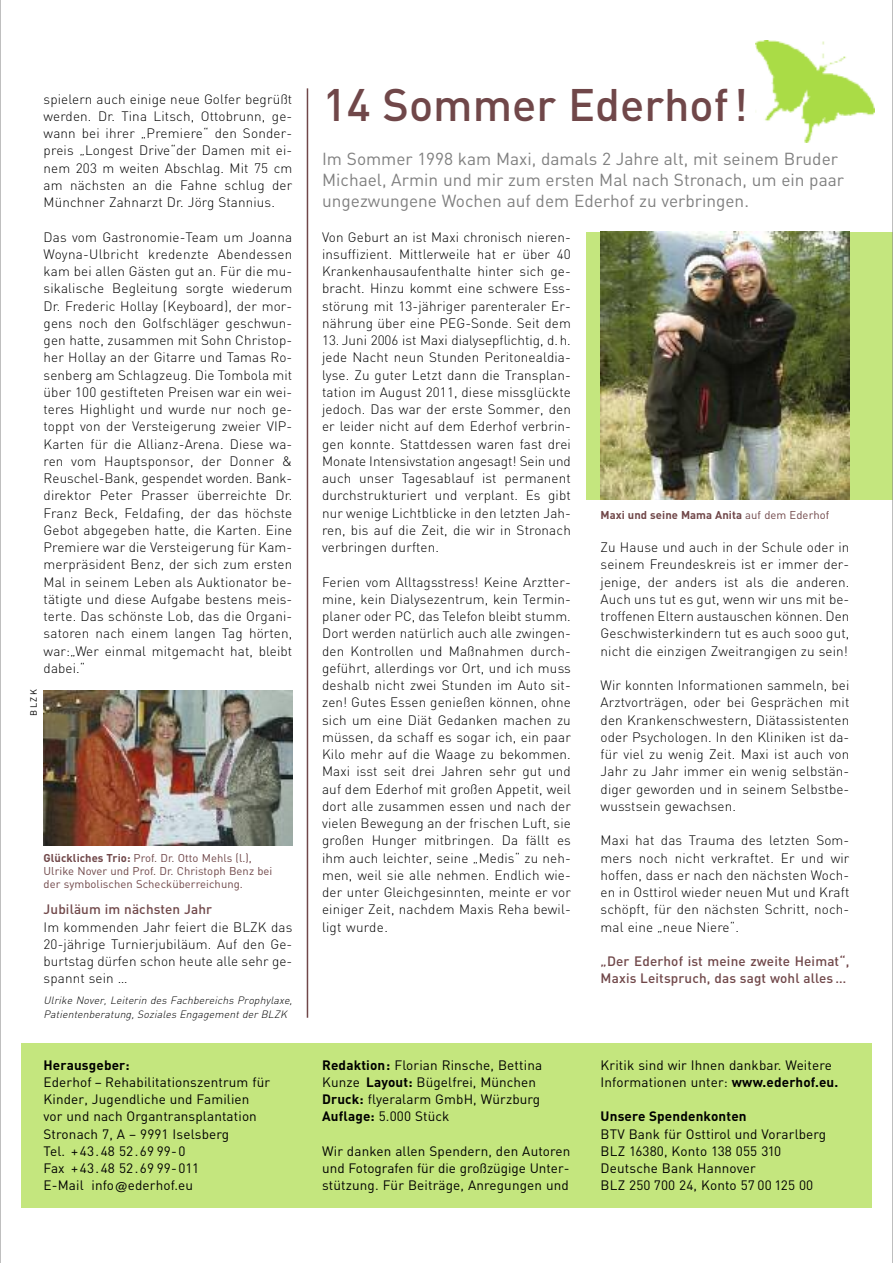
<style>
.page{position:relative;width:893px;height:1263px;background:#fff}
.page>*{position:absolute;margin:0;border:0;box-sizing:border-box;transform-origin:0 0}
.t1{font:500 45px "DIN";color:#704749}
.t2{font:17.25px/21px "DIN";color:#808080}
.t3{font:300 13.5px/17.2px "DIN";letter-spacing:.01em;color:#000;text-align:justify}
.t4{font:13.5px/17.2px "DIN";letter-spacing:.01em;color:#000}
.t5{font:500 13.5px/17.2px "DIN";letter-spacing:.01em;color:#704749}
.t6{font:700 13.5px "DIN";letter-spacing:.01em;color:#000}
.t7{font:13.5px "Helvetica";color:#000}
.t8{font:11.25px/12.8px "DIN";letter-spacing:.005em;color:#704749}
.t9{font:700 11.25px "DIN";letter-spacing:.005em;color:#704749}
.t10{font:italic 300 10.5px/13.5px "DIN";color:#000}
.t11{font:9px "DIN";color:#000}
.s1{font-weight:700}
.s2{font-weight:400}
</style>
<div class="page">
<img style="left:756px;top:40px;width:119px;height:102px">
<div style="left:21px;top:1043px;width:851px;height:164px;background:#c4e67e"></div>
<div style="left:586px;top:232px;width:307px;height:268px;background:#c4e67e"></div>
<img style="left:601px;top:232px;width:248px;height:268px">
<img style="left:44px;top:690px;width:248px;height:155px">
<hr style="left:307px;top:88px;width:1px;height:930px;background:#704749">
<hr style="left:0;top:0;width:1px;height:1263px;background:#808080">
<hr style="left:892px;top:0;width:1px;height:1263px;background:#808080">
<p class="t3" style="left:44px;top:90px;width:250px">spielern auch einige neue Golfer begrüßt werden. Dr. Tina Litsch, Ottobrunn, ge&shy;wann bei ihrer „Premiere“ den Sonder&shy;preis „Longest Drive“der Damen mit ei&shy;nem 203 m weiten Abschlag. Mit 75 cm am nächsten an die Fahne schlug der Münchner Zahnarzt Dr. Jörg Stannius.</p>
<p class="t3" style="left:44px;top:228px;width:250px">Das vom Gastronomie-Team um Joanna Woyna-Ulbricht kredenzte Abendessen kam bei allen Gästen gut an. Für die mu&shy;sikalische Begleitung sorgte wiederum Dr. Frederic Hollay (Keyboard), der mor&shy;gens noch den Golfschläger geschwun&shy;gen hatte, zusammen mit Sohn Christop&shy;her Hollay an der Gitarre und Tamas Ro&shy;senberg am Schlagzeug. Die Tombola mit über 100 gestifteten Preisen war ein wei&shy;teres Highlight und wurde nur noch ge&shy;toppt von der Versteigerung zweier VIP-Karten für die Allianz-Arena. Diese wa&shy;ren vom Hauptsponsor, der Donner &amp; Reuschel-Bank, gespendet worden. Bank&shy;direktor Peter Prasser überreichte Dr.<br>Franz Beck, Feldafing, der das höchste Gebot abgegeben hatte, die Karten. Eine Premiere war die Versteigerung für Kam&shy;merpräsident Benz, der sich zum ersten Mal in seinem Leben als Auktionator be&shy;tätigte und diese Aufgabe bestens meis&shy;terte. Das schönste Lob, das die Organi&shy;satoren nach einem langen Tag hörten, war:„Wer einmal mitgemacht hat, bleibt dabei.“</p>
<p class="t11" style="left:28px;top:716px;width:28px;rotate:-90deg">BLZK</p>
<p class="t8" style="left:44px;top:852px;width:230px"><span class="s1">Glückliches Trio:</span> Prof. Dr. Otto Mehls (l.),<br>Ulrike Nover und Prof. Dr. Christoph Benz bei der symbolischen Schecküberreichung.</p>
<p class="t5" style="left:44px;top:901px;width:170px">Jubiläum im nächsten Jahr</p>
<p class="t3" style="left:44px;top:918px;width:250px">Im kommenden Jahr feiert die BLZK das 20-jährige Turnierjubiläum. Auf den Ge&shy;burtstag dürfen schon heute alle sehr ge&shy;spannt sein …</p>
<p class="t10" style="left:44px;top:994px;width:252px">Ulrike Nover, Leiterin des Fachbereichs Prophylaxe,<br>Patientenberatung, Soziales Engagement der BLZK</p>
<h1 class="t1" style="left:323px;top:79px;width:427px">14 Sommer Ederhof!</h1>
<p class="t2" style="left:322px;top:148px;width:523px">Im Sommer 1998 kam Maxi, damals 2 Jahre alt, mit seinem Bruder<br>Michael, Armin und mir zum ersten Mal nach Stronach, um ein paar ungezwungene Wochen auf dem Ederhof zu verbringen.</p>
<p class="t3" style="left:322px;top:228px;width:250px">Von Geburt an ist Maxi chronisch nieren&shy;insuffizient. Mittlerweile hat er über 40<br>Krankenhausaufenthalte hinter sich ge&shy;bracht. Hinzu kommt eine schwere Ess&shy;störung mit 13-jähriger parenteraler Er&shy;nährung über eine PEG-Sonde. Seit dem</p>
<p class="t3" style="left:322px;top:332px;width:250px">13. Juni 2006 ist Maxi dialysepflichtig, d.h. jede Nacht neun Stunden Peritonealdia&shy;lyse. Zu guter Letzt dann die Transplan&shy;tation im August 2011, diese missglückte jedoch. Das war der erste Sommer, den er leider nicht auf dem Ederhof verbrin&shy;gen konnte. Stattdessen waren fast drei Monate Intensivstation angesagt! Sein und auch unser Tagesablauf ist permanent durchstrukturiert und verplant. Es gibt nur wenige Lichtblicke in den letzten Jah&shy;ren, bis auf die Zeit, die wir in Stronach verbringen durften.</p>
<p class="t3" style="left:322px;top:573px;width:250px">Ferien vom Alltagsstress! Keine Arztter&shy;mine, kein Dialysezentrum, kein Termin&shy;planer oder PC, das Telefon bleibt stumm.<br>Dort werden natürlich auch alle zwingen&shy;den Kontrollen und Maßnahmen durch&shy;geführt, allerdings vor Ort, und ich muss deshalb nicht zwei Stunden im Auto sit&shy;zen! Gutes Essen genießen können, ohne sich um eine Diät Gedanken machen zu müssen, da schaff es sogar ich, ein paar Kilo mehr auf die Waage zu bekommen.<br>Maxi isst seit drei Jahren sehr gut und auf dem Ederhof mit großen Appetit, weil dort alle zusammen essen und nach der vielen Bewegung an der frischen Luft, sie großen Hunger mitbringen. Da fällt es ihm auch leichter, seine „Medis“ zu neh&shy;men, weil sie alle nehmen. Endlich wie&shy;der unter Gleichgesinnten, meinte er vor einiger Zeit, nachdem Maxis Reha bewil&shy;ligt wurde.</p>
<p class="t9" style="left:601px;top:508px;width:230px">Maxi und seine Mama Anita <span class="s2">auf dem Ederhof</span></p>
<p class="t3" style="left:601px;top:539px;width:250px">Zu Hause und auch in der Schule oder in seinem Freundeskreis ist er immer der&shy;jenige, der anders ist als die anderen.<br>Auch uns tut es gut, wenn wir uns mit be&shy;troffenen Eltern austauschen können. Den Geschwisterkindern tut es auch sooo gut, nicht die einzigen Zweitrangigen zu sein!</p>
<p class="t3" style="left:601px;top:677px;width:250px">Wir konnten Informationen sammeln, bei Arztvorträgen, oder bei Gesprächen mit den Krankenschwestern, Diätassistenten oder Psychologen. In den Kliniken ist da&shy;für viel zu wenig Zeit. Maxi ist auch von Jahr zu Jahr immer ein wenig selbstän&shy;diger geworden und in seinem Selbstbe&shy;wusstsein gewachsen.</p>
<p class="t3" style="left:601px;top:832px;width:250px">Maxi hat das Trauma des letzten Som&shy;mers noch nicht verkraftet. Er und wir hoffen, dass er nach den nächsten Woch&shy;en in Osttirol wieder neuen Mut und Kraft schöpft, für den nächsten Schritt, noch&shy;mal eine „neue Niere“.</p>
<p class="t5" style="left:601px;top:953px;width:250px">„Der Ederhof ist meine zweite Heimat“,<br>Maxis Leitspruch, das sagt wohl alles …</p>
<p class="t4" style="left:322px;top:1056px;width:222px"><span class="s1">Redaktion:</span> Florian Rinsche, Bettina<br>Kunze <span class="s1">Layout:</span> Bügelfrei, München<br><span class="s1">Druck:</span> flyeralarm GmbH, Würzburg<br><span class="s1">Auflage:</span> 5.000 Stück</p>
<p class="t4" style="left:322px;top:1142px;width:250px;text-align:justify">Wir danken allen Spendern, den Autoren und Fotografen für die großzügige Unter&shy;stützung. Für Beiträge, Anregungen und</p>
<p class="t4" style="left:601px;top:1056px;width:239px">Kritik sind wir Ihnen dankbar. Weitere<br>Informationen unter: <span class="s1">www.ederhof.eu.</span></p>
<p class="t6" style="left:601px;top:1109px;width:147px">Unsere Spendenkonten</p>
<p class="t4" style="left:601px;top:1125px;width:227px">BTV Bank für Osttirol und Vorarlberg<br>BLZ 16380, Konto 138 055 310<br>Deutsche Bank Hannover</p>
<p class="t6" style="left:44px;top:1057px;width:88px">Herausgeber:</p>
<p class="t4" style="left:44px;top:1073px;width:228px">Ederhof – Rehabilitationszentrum für<br>Kinder, Jugendliche und Familien vor und nach Organtransplantation<br>Stronach 7, A – 9991 Iselsberg<br>Tel. +43.48 52.69 99-0<br>Fax +43.48 52.69 99-011<br>E-Mail info ederhof.eu</p>
<p class="t7" style="left:115px;top:1181px;width:15px">@</p>
<p class="t4" style="left:601px;top:1177px;width:214px">BLZ 250 700 24, Konto 57 00 125 00</p>
</div>
